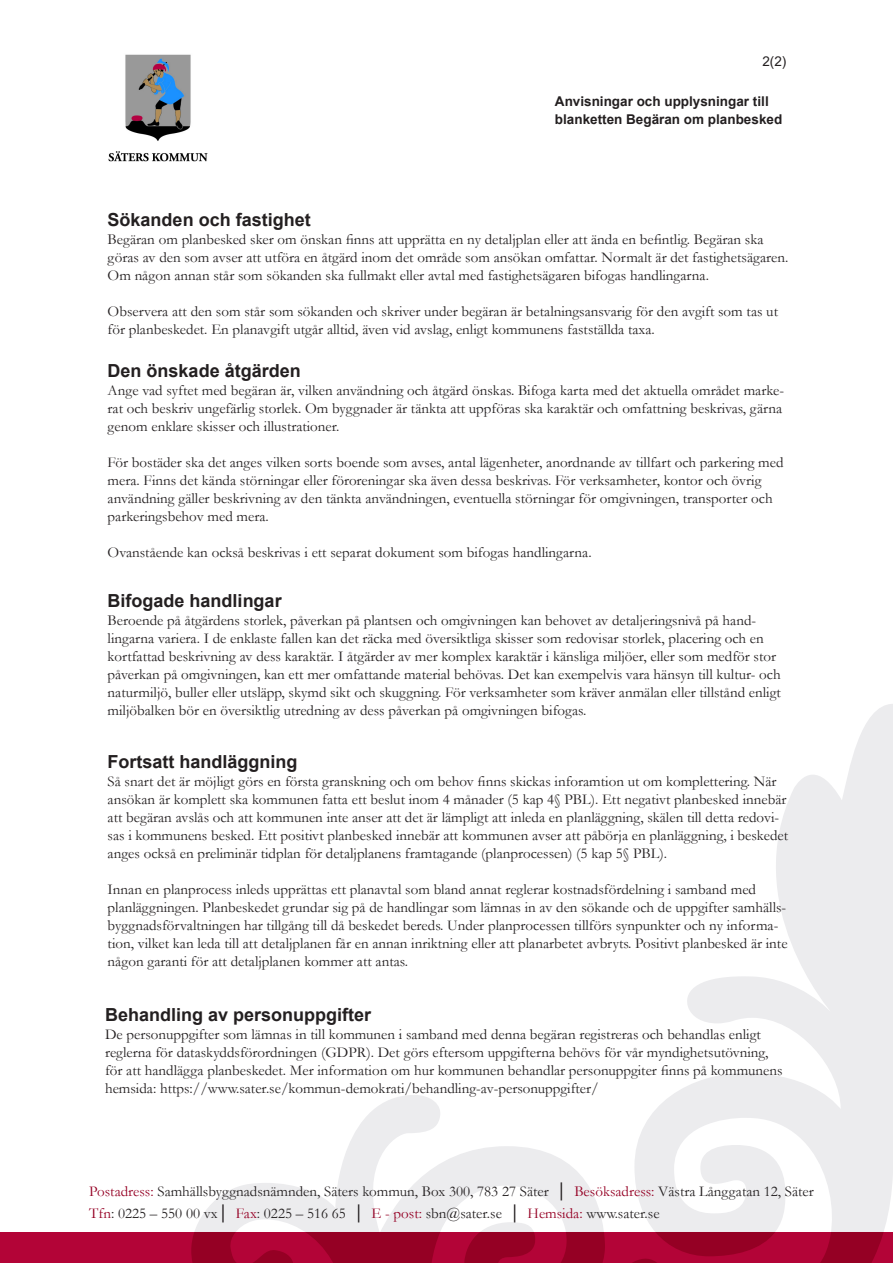
<style>
.page{position:relative;width:893px;height:1263px;background:#fff}
.page>*{position:absolute;margin:0;border:0;box-sizing:border-box;transform-origin:0 0}
.t1{font:700 18px "Arial";color:#231f20}
.t2{font:15px/18px "Garamond";color:#231f20}
.t3{font:700 13.5px "Arial";color:#231f20}
.t4{font:13.5px "Arial";color:#231f20}
.s1{color:#950024}
</style>
<div class="page">
<svg style="left:194px;top:704px;width:699px;height:528px"></svg>
<div style="left:0;top:1232px;width:893px;height:31px;background:#b30437"></div>
<svg style="left:191px;top:1232px;width:693px;height:31px"></svg>
<img style="left:108px;top:54px;width:100px;height:108px">
<p class="t4" style="left:762px;top:52px;width:26px">2(2)</p>
<p class="t3" style="left:555px;top:91px;width:215px">Anvisningar och upplysningar till</p>
<p class="t3" style="left:555px;top:109px;width:229px">blanketten Begäran om planbesked</p>
<p class="t1" style="left:108px;top:207px;width:205px">Sökanden och fastighet</p>
<p class="t2" style="left:108px;top:230px;width:682px">Begäran om planbesked sker om önskan finns att upprätta en ny detaljplan eller att ända en befintlig. Begäran ska göras av den som avser att utföra en åtgärd inom det område som ansökan omfattar. Normalt är det fastighetsägaren.<br>Om någon annan står som sökanden ska fullmakt eller avtal med fastighetsägaren bifogas handlingarna.</p>
<p class="t2" style="left:108px;top:302px;width:672px">Observera att den som står som sökanden och skriver under begäran är betalningsansvarig för den avgift som tas ut för planbeskedet. En planavgift utgår alltid, även vid avslag, enligt kommunens fastställda taxa.</p>
<p class="t1" style="left:108px;top:358px;width:195px">Den önskade åtgärden</p>
<p class="t2" style="left:108px;top:381px;width:678px">Ange vad syftet med begäran är, vilken användning och åtgärd önskas. Bifoga karta med det aktuella området marke&shy;rat och beskriv ungefärlig storlek. Om byggnader är tänkta att uppföras ska karaktär och omfattning beskrivas, gärna genom enklare skisser och illustrationer.</p>
<p class="t2" style="left:108px;top:453px;width:677px">För bostäder ska det anges vilken sorts boende som avses, antal lägenheter, anordnande av tillfart och parkering med mera. Finns det kända störningar eller föroreningar ska även dessa beskrivas. För verksamheter, kontor och övrig användning gäller beskrivning av den tänkta användningen, eventuella störningar för omgivningen, transporter och parkeringsbehov med mera.</p>
<p class="t2" style="left:108px;top:543px;width:485px">Ovanstående kan också beskrivas i ett separat dokument som bifogas handlingarna.</p>
<p class="t1" style="left:108px;top:588px;width:176px">Bifogade handlingar</p>
<p class="t2" style="left:108px;top:611px;width:675px">Beroende på åtgärdens storlek, påverkan på plantsen och omgivningen kan behovet av detaljeringsnivå på hand&shy;lingarna variera. I de enklaste fallen kan det räcka med översiktliga skisser som redovisar storlek, placering och en kortfattad beskrivning av dess karaktär. I åtgärder av mer komplex karaktär i känsliga miljöer, eller som medför stor påverkan på omgivningen, kan ett mer omfattande material behövas. Det kan exempelvis vara hänsyn till kultur- och naturmiljö, buller eller utsläpp, skymd sikt och skuggning. För verksamheter som kräver anmälan eller tillstånd enligt miljöbalken bör en översiktlig utredning av dess påverkan på omgivningen bifogas.</p>
<p class="t1" style="left:108px;top:749px;width:192px">Fortsatt handläggning</p>
<p class="t2" style="left:108px;top:772px;width:682px">Så snart det är möjligt görs en första granskning och om behov finns skickas inforamtion ut om komplettering. När ansökan är komplett ska kommunen fatta ett beslut inom 4 månader (5 kap 4§ PBL). Ett negativt planbesked innebär att begäran avslås och att kommunen inte anser att det är lämpligt att inleda en planläggning, skälen till detta redovi&shy;sas i kommunens besked. Ett positivt planbesked innebär att kommunen avser att påbörja en planläggning, i beskedet anges också en preliminär tidplan för detaljplanens framtagande (planprocessen) (5 kap 5§ PBL).</p>
<p class="t2" style="left:108px;top:880px;width:681px">Innan en planprocess inleds upprättas ett planavtal som bland annat reglerar kostnadsfördelning i samband med planläggningen. Planbeskedet grundar sig på de handlingar som lämnas in av den sökande och de uppgifter samhälls&shy;byggnadsförvaltningen har tillgång till då beskedet bereds. Under planprocessen tillförs synpunkter och ny informa&shy;tion, vilket kan leda till att detaljplanen får en annan inriktning eller att planarbetet avbryts. Positivt planbesked är inte någon garanti för att detaljplanen kommer att antas.</p>
<p class="t1" style="left:105px;top:1002px;width:268px">Behandling av personuppgifter</p>
<p class="t2" style="left:105px;top:1025px;width:679px">De personuppgifter som lämnas in till kommunen i samband med denna begäran registreras och behandlas enligt reglerna för dataskyddsförordningen (GDPR). Det görs eftersom uppgifterna behövs för vår myndighetsutövning, för att handlägga planbeskedet. Mer information om hur kommunen behandlar personuppgiter finns på kommunens hemsida: https://www.sater.se/kommun-demokrati/behandling-av-personuppgifter/</p>
<p class="t2" style="left:89px;top:1182px;width:726px"><span class="s1">Postadress:</span> Samhällsbyggnadsnämnden, Säters kommun, Box 300, 783 27 Säter │ <span class="s1">Besöksadress:</span> Västra Långgatan 12, Säter</p>
<p class="t2" style="left:89px;top:1204px;width:572px"><span class="s1">Tfn</span>: 0225 – 550 00 vx│ <span class="s1">Fax</span>: 0225 – 516 65 │ <span class="s1">E - post:</span> sbn@sater.se │ <span class="s1">Hemsida:</span> www.sater.se</p>
</div>
